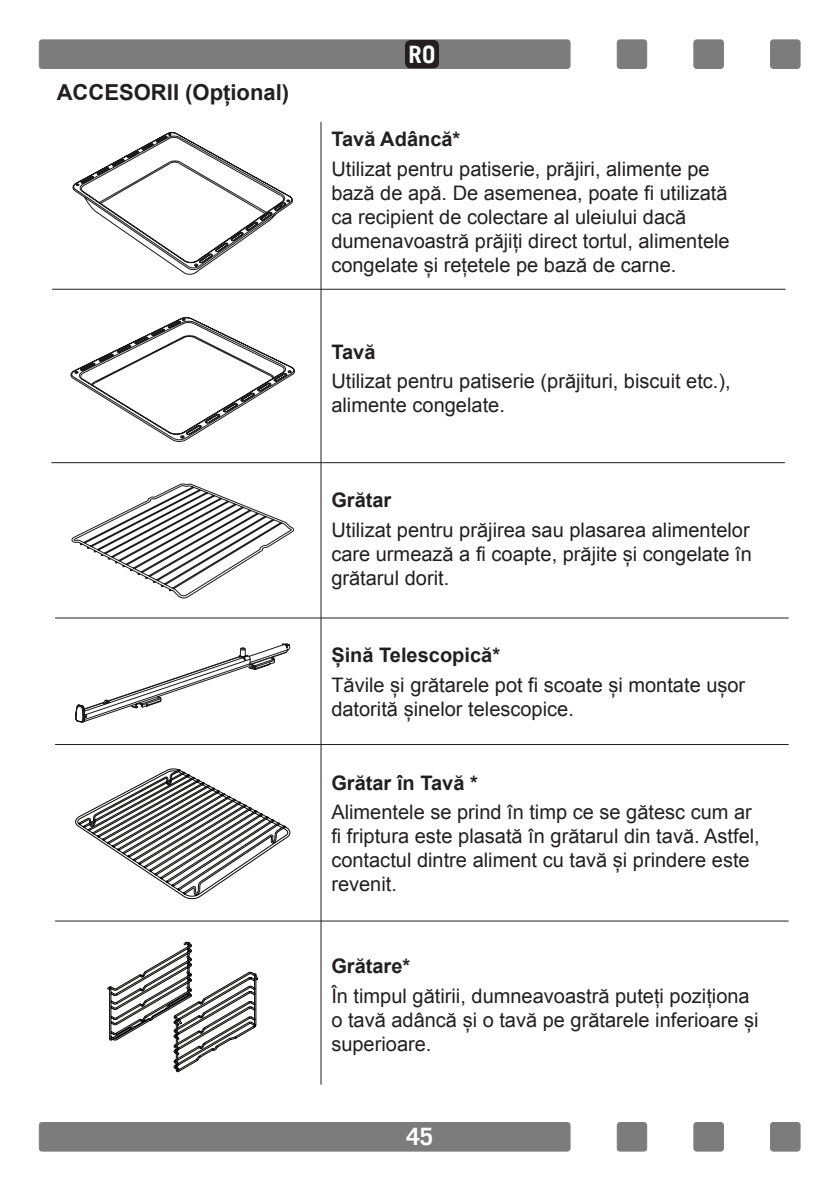
<style>
.page{position:relative;width:840px;height:1191px;background:#fff}
.page>*{position:absolute;margin:0;border:0;box-sizing:border-box;transform-origin:0 0}
.t1{font:700 24px "Trade Gothic";color:#fff}
.t2{font:700 22px "Arial";color:#231f20}
.t3{font:20px/24px "Arial";color:#231f20}
.t4{font:700 20px "Arial";color:#231f20}
</style>
<div class="page">
<div style="left:39px;top:40px;width:530px;height:28px;background:#7d7c7c;border-radius:3px"></div>
<div style="left:39px;top:40px;width:531px;height:29px;border:1px solid #7d7c7c;border-radius:3px"></div>
<div style="left:770px;top:40px;width:29px;height:28px;background:#7d7c7c;border-radius:3px"></div>
<div style="left:769px;top:40px;width:30px;height:29px;border:1px solid #7d7c7c;border-radius:3px"></div>
<div style="left:617px;top:40px;width:29px;height:28px;background:#7d7c7c;border-radius:3px"></div>
<div style="left:616px;top:40px;width:30px;height:29px;border:1px solid #7d7c7c;border-radius:3px"></div>
<div style="left:693px;top:40px;width:30px;height:28px;background:#7d7c7c;border-radius:3px"></div>
<div style="left:693px;top:40px;width:30px;height:29px;border:1px solid #7d7c7c;border-radius:3px"></div>
<div style="left:39px;top:1122px;width:530px;height:29px;background:#7d7c7c;border-radius:3px"></div>
<div style="left:39px;top:1122px;width:531px;height:29px;border:1px solid #7d7c7c;border-radius:3px"></div>
<div style="left:770px;top:1122px;width:29px;height:29px;background:#7d7c7c;border-radius:3px"></div>
<div style="left:769px;top:1122px;width:30px;height:29px;border:1px solid #7d7c7c;border-radius:3px"></div>
<div style="left:617px;top:1122px;width:29px;height:29px;background:#7d7c7c;border-radius:3px"></div>
<div style="left:616px;top:1122px;width:30px;height:29px;border:1px solid #7d7c7c;border-radius:3px"></div>
<div style="left:693px;top:1122px;width:30px;height:29px;background:#7d7c7c;border-radius:3px"></div>
<div style="left:693px;top:1122px;width:30px;height:29px;border:1px solid #7d7c7c;border-radius:3px"></div>
<svg style="left:72px;top:132px;width:221px;height:143px"></svg>
<svg style="left:70px;top:317px;width:225px;height:125px"></svg>
<svg style="left:71px;top:483px;width:223px;height:115px"></svg>
<svg style="left:75px;top:643px;width:215px;height:80px"></svg>
<hr style="left:52px;top:289px;width:733px;height:1px;background:#231f20">
<hr style="left:51px;top:462px;width:733px;height:1px;background:#231f20">
<hr style="left:55px;top:617px;width:733px;height:1px;background:#231f20">
<hr style="left:55px;top:920px;width:733px;height:1px;background:#231f20">
<hr style="left:55px;top:744px;width:733px;height:1px;background:#231f20">
<hr style="left:320px;top:122px;width:1px;height:962px;background:#231f20">
<svg style="left:107px;top:941px;width:151px;height:131px"></svg>
<svg style="left:75px;top:768px;width:215px;height:131px"></svg>
<div style="left:405px;top:40px;width:34px;height:28px;background:#231f20;border-radius:6px"></div>
<p class="t2" style="left:57px;top:77px;width:234px">ACCESORII (Opțional)</p>
<p class="t1" style="left:408px;top:40px;width:28px">RO</p>
<p class="t4" style="left:331px;top:126px;width:130px">Tavă Adâncă*</p>
<p class="t3" style="left:331px;top:157px;width:399px">Utilizat pentru patiserie, prăjiri, alimente pe bază de apă. De asemenea, poate fi utilizată ca recipient de colectare al uleiului dacă dumenavoastră prăjiți direct tortul, alimentele congelate și rețetele pe bază de carne.</p>
<p class="t4" style="left:331px;top:338px;width:46px">Tavă</p>
<p class="t3" style="left:331px;top:369px;width:400px">Utilizat pentru patiserie (prăjituri, biscuit etc.), alimente congelate.</p>
<p class="t4" style="left:331px;top:487px;width:62px">Grătar</p>
<p class="t3" style="left:331px;top:518px;width:422px;text-align:justify">Utilizat pentru prăjirea sau plasarea alimentelor care urmează a fi coapte, prăjite și congelate în grătarul dorit.</p>
<p class="t4" style="left:331px;top:642px;width:170px">Șină Telescopică*</p>
<p class="t3" style="left:331px;top:673px;width:415px">Tăvile și grătarele pot fi scoate și montate ușor datorită șinelor telescopice.</p>
<p class="t4" style="left:331px;top:769px;width:148px">Grătar în Tavă *</p>
<p class="t3" style="left:331px;top:800px;width:430px">Alimentele se prind în timp ce se gătesc cum ar fi friptura este plasată în grătarul din tavă. Astfel, contactul dintre aliment cu tavă și prindere este revenit.</p>
<p class="t4" style="left:331px;top:952px;width:80px">Grătare*</p>
<p class="t3" style="left:331px;top:984px;width:428px">În timpul gătirii, dumneavoastră puteți poziționa o tavă adâncă și o tavă pe grătarele inferioare și superioare.</p>
<p class="t1" style="left:406px;top:1122px;width:28px">45</p>
</div>
